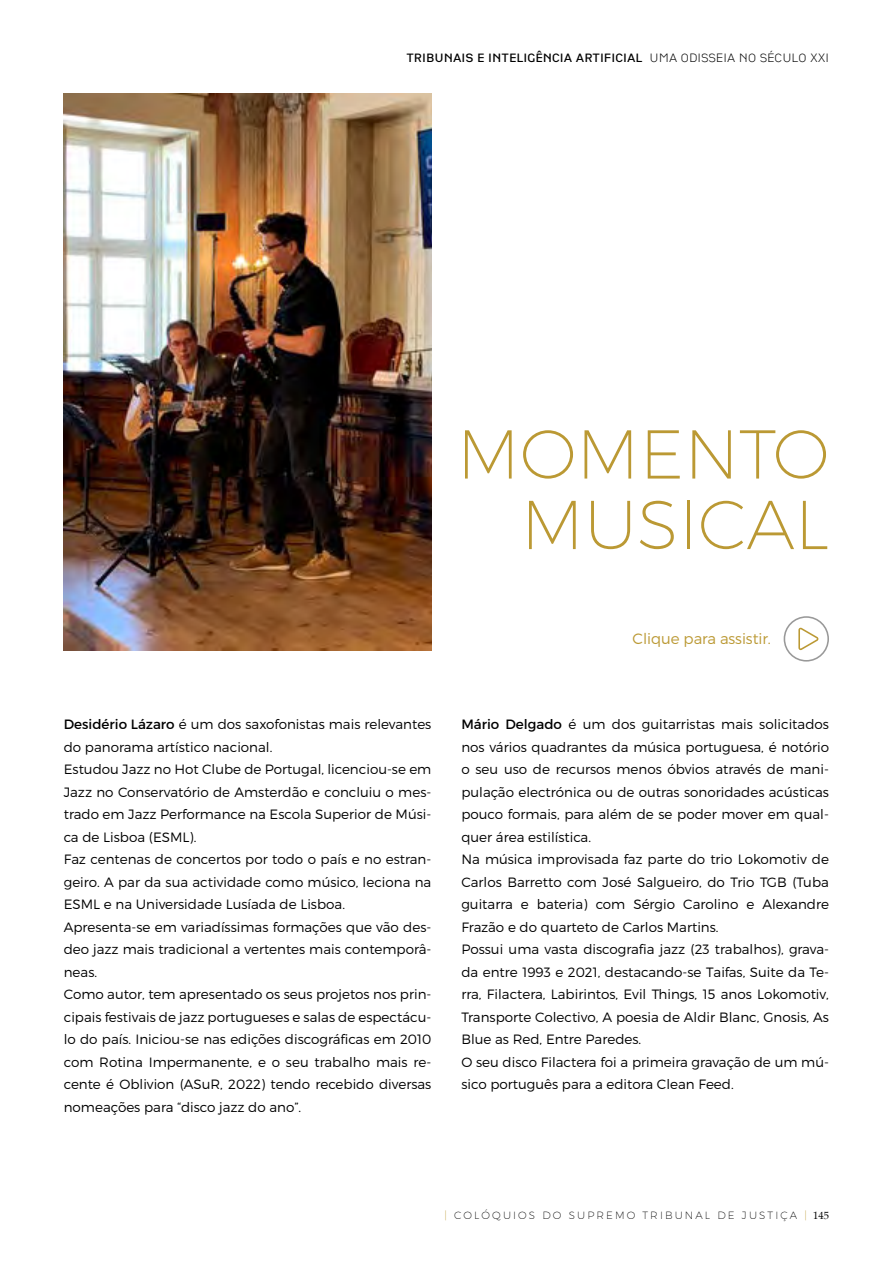
<style>
.page{position:relative;width:893px;height:1263px;background:#fff}
.page>*{position:absolute;margin:0;border:0;box-sizing:border-box;transform-origin:0 0}
.t1{font:200 69px/70.5px "Montserrat";color:#bb9934;text-align:right}
.t2{font:300 15px "Montserrat";letter-spacing:-.005em;color:#bb9934}
.t3{font:300 13.5px/22.5px "Montserrat";color:#000}
.t4{font:13.5px "CP Company";color:#000}
.t5{font:200 10.5px "Montserrat";letter-spacing:.2em;color:#000}
.s1{font-family:"CP Company TT Light"}
.s2{font-weight:400}
.s3{color:#bb9934}
.s4{font-family:"Palatino";font-weight:400}
</style>
<div class="page">
<img style="left:64px;top:93px;width:367px;height:558px">
<svg style="left:784px;top:616px;width:45px;height:46px"></svg>
<p class="t4" style="left:406px;top:50px;width:424px">TRIBUNAIS E INTELIGÊNCIA ARTIFICIAL <span class="s1">UMA ODISSEIA NO SÉCULO XXI</span></p>
<h1 class="t1" style="left:457px;top:417px;width:374px">MOMENTO<br>MUSICAL</h1>
<p class="t2" style="left:633px;top:630px;width:140px">Clique para assistir.</p>
<p class="t3" style="left:64px;top:713px;width:369px"><span class="s2">Desidério Lázaro</span> é um dos saxofonistas mais relevantes do panorama artístico nacional.<br>Estudou Jazz no Hot Clube de Portugal, licenciou-se em Jazz no Conservatório de Amsterdão e concluiu o mes&shy;trado em Jazz Performance na Escola Superior de Músi&shy;ca de Lisboa (ESML).<br>Faz centenas de concertos por todo o país e no estran&shy;geiro. A par da sua actividade como músico, leciona na ESML e na Universidade Lusíada de Lisboa.<br>Apresenta-se em variadíssimas formações que vão des&shy;deo jazz mais tradicional a vertentes mais contemporâ&shy;neas.<br>Como autor, tem apresentado os seus projetos nos prin&shy;cipais festivais de jazz portugueses e salas de espectácu&shy;lo do país. Iniciou-se nas edições discográficas em 2010 com Rotina Impermanente, e o seu trabalho mais re&shy;cente é Oblivion (ASuR, 2022) tendo recebido diversas nomeações para “disco jazz do ano”.</p>
<p class="t3" style="left:461px;top:713px;width:369px"><span class="s2">Mário Delgado</span> é um dos guitarristas mais solicitados nos vários quadrantes da música portuguesa, é notório o seu uso de recursos menos óbvios através de mani&shy;pulação electrónica ou de outras sonoridades acústicas pouco formais, para além de se poder mover em qual&shy;quer área estilística.<br>Na música improvisada faz parte do trio Lokomotiv de Carlos Barretto com José Salgueiro, do Trio TGB (Tuba guitarra e bateria) com Sérgio Carolino e Alexandre Frazão e do quarteto de Carlos Martins.<br>Possui uma vasta discografia jazz (23 trabalhos), grava&shy;da entre 1993 e 2021, destacando-se Taifas, Suite da Te&shy;rra, Filactera, Labirintos, Evil Things, 15 anos Lokomotiv, Transporte Colectivo, A poesia de Aldir Blanc, Gnosis, As Blue as Red, Entre Paredes.<br>O seu disco Filactera foi a primeira gravação de um mú&shy;sico português para a editora Clean Feed.</p>
<p class="t5" style="left:444px;top:1208px;width:386px"><span class="s3">|</span> COLÓQUIOS DO SUPREMO TRIBUNAL DE JUSTIÇA <span class="s3">|</span> <span class="s4">145</span></p>
</div>
